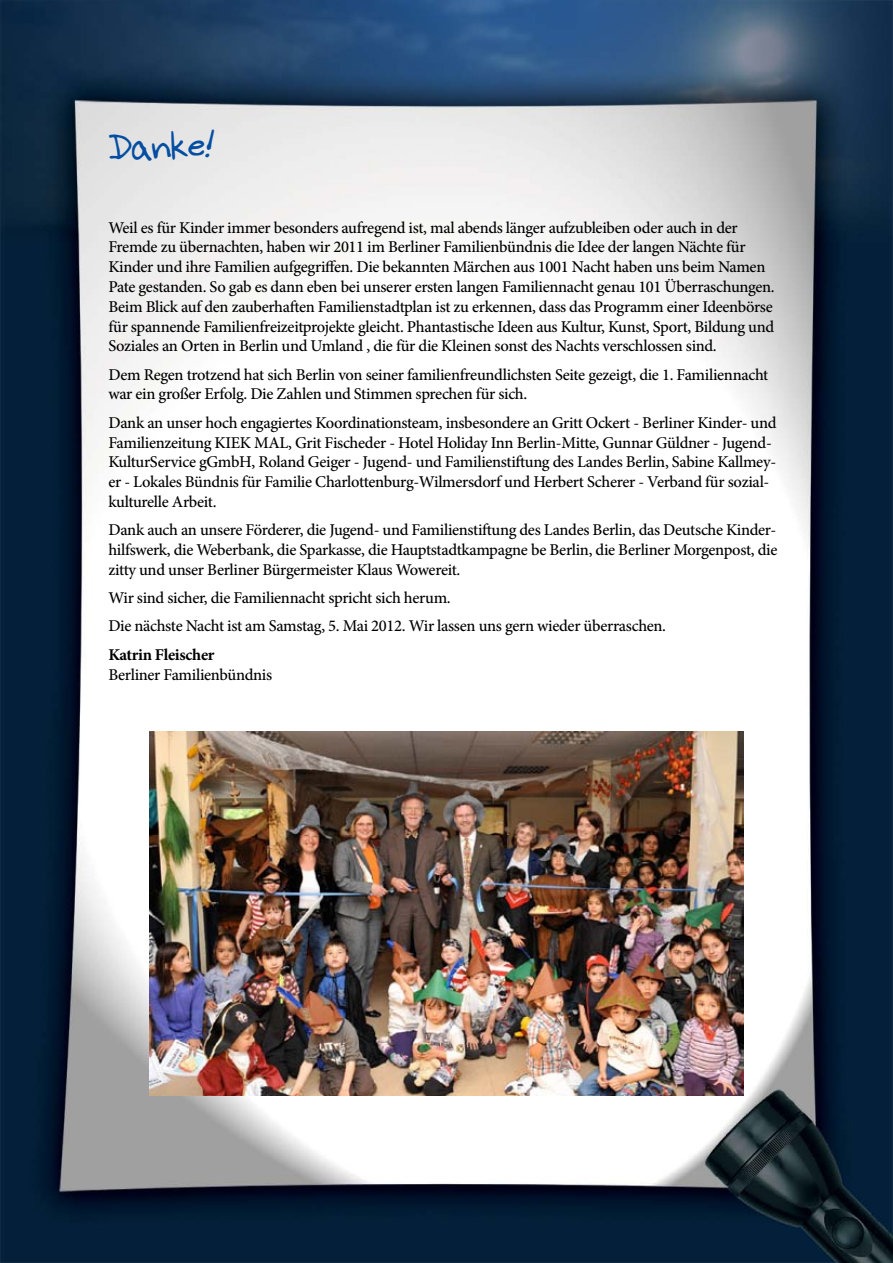
<style>
.page{position:relative;width:893px;height:1263px;background:#fff}
.page>*{position:absolute;margin:0;border:0;box-sizing:border-box;transform-origin:0 0}
.t1{font:45px "Dicks Handwriting";letter-spacing:-.02em;color:#034ea2}
.t2{font:500 16.5px/19.8px "Minion Pro";letter-spacing:-.02em;color:#000}
.t3{font:700 16.5px "Minion Pro";letter-spacing:-.02em;color:#000}
</style>
<div class="page">
<img style="left:0;top:0;width:893px;height:1263px">
<img style="left:150px;top:731px;width:593px;height:364px">
<h1 class="t1" style="left:108px;top:125px;width:109px">Danke!</h1>
<p class="t2" style="left:108px;top:217px;width:668px">Weil es für Kinder immer besonders aufregend ist, mal abends länger aufzubleiben oder auch in der Fremde zu übernachten, haben wir 2011 im Berliner Familienbündnis die Idee der langen Nächte für Kinder und ihre Familien aufgegriffen. Die bekannten Märchen aus 1001 Nacht haben uns beim Namen Pate gestanden. So gab es dann eben bei unserer ersten langen Familiennacht genau 101 Überraschungen.<br>Beim Blick auf den zauberhaften Familienstadtplan ist zu erkennen, dass das Programm einer Ideenbörse für spannende Familienfreizeitprojekte gleicht. Phantastische Ideen aus Kultur, Kunst, Sport, Bildung und Soziales an Orten in Berlin und Umland , die für die Kleinen sonst des Nachts verschlossen sind.</p>
<p class="t2" style="left:108px;top:364px;width:661px">Dem Regen trotzend hat sich Berlin von seiner familienfreundlichsten Seite gezeigt, die 1. Familiennacht war ein großer Erfolg. Die Zahlen und Stimmen sprechen für sich.</p>
<p class="t2" style="left:108px;top:413px;width:670px">Dank an unser hoch engagiertes Koordinationsteam, insbesondere an Gritt Ockert - Berliner Kinder- und Familienzeitung KIEK MAL, Grit Fischeder - Hotel Holiday Inn Berlin-Mitte, Gunnar Güldner - Jugend-KulturService gGmbH, Roland Geiger - Jugend- und Familienstiftung des Landes Berlin, Sabine Kallmey&shy;er - Lokales Bündnis für Familie Charlottenburg-Wilmersdorf und Herbert Scherer - Verband für sozial&shy;kulturelle Arbeit.</p>
<p class="t2" style="left:108px;top:520px;width:670px;text-align:justify">Dank auch an unsere Förderer, die Jugend- und Familienstiftung des Landes Berlin, das Deutsche Kinder&shy;hilfswerk, die Weberbank, die Sparkasse, die Hauptstadtkampagne be Berlin, die Berliner Morgenpost, die zitty und unser Berliner Bürgermeister Klaus Wowereit.</p>
<p class="t2" style="left:108px;top:584px;width:559px;line-height:28.3px">Wir sind sicher, die Familiennacht spricht sich herum.<br>Die nächste Nacht ist am Samstag, 5. Mai 2012. Wir lassen uns gern wieder überraschen.</p>
<p class="t3" style="left:108px;top:643px;width:108px">Katrin Fleischer</p>
<p class="t2" style="left:108px;top:664px;width:165px">Berliner Familienbündnis</p>
</div>
